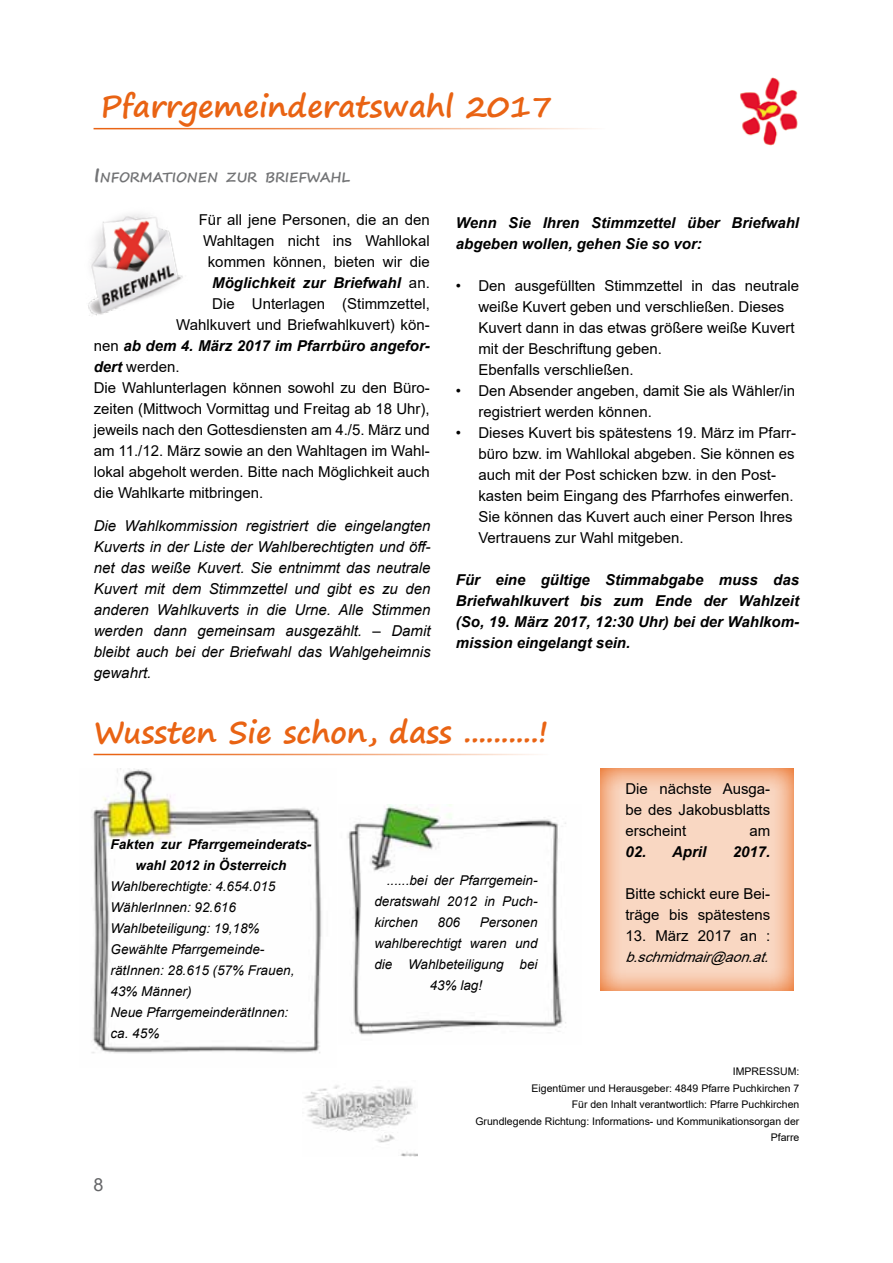
<style>
.page{position:relative;width:893px;height:1263px;background:#fff}
.page>*{position:absolute;margin:0;border:0;box-sizing:border-box;transform-origin:0 0}
.t1{font:700 30px "Segoe Print";color:#e96313}
.t2{font:18px "Arial";color:#646567}
.t3{font:15px/21px "Arial";color:#000}
.t4{font:italic 15px/21px "Arial";color:#000;text-align:justify}
.t5{font:italic 700 15px/21px "Arial";color:#000}
.t6{font:italic 14.25px "Arial";color:#000}
.t7{font:700 13.65px "Segoe Print";color:#727375}
.t8{font:italic 13.5px/21px "Arial";color:#000}
.t9{font:italic 700 13.5px/21px "Arial";color:#000;text-align:center}
.t10{font:10.5px/16.5px "Arial";color:#000;text-align:right}
.s1{font-size:19.5px}
.s2{font-weight:400;font-style:normal}
.s3{font-weight:700;font-style:italic}
</style>
<div class="page">
<hr style="left:94px;top:128px;width:511px;height:1px;background:#e96313">
<img style="left:740px;top:77px;width:58px;height:69px">
<img style="left:88px;top:214px;width:95px;height:102px">
<img style="left:91px;top:769px;width:231px;height:284px">
<img style="left:347px;top:805px;width:219px;height:230px">
<img style="left:304px;top:1085px;width:113px;height:72px">
<hr style="left:94px;top:754px;width:456px;height:1px;background:#e96313">
<div style="left:587px;top:760px;width:207px;height:231px;background:#fff;opacity:.75"></div>
<h1 class="t1" style="left:101px;top:79px;width:454px">Pfarrgemeinderatswahl 2017</h1>
<p class="t7" style="left:94px;top:165px;width:258px"><span class="s1">I</span> NFORMATIONEN ZUR BRIEFWAHL</p>
<p class="t3" style="left:199px;top:209px;width:232px">Für all jene Personen, die an den</p>
<p class="t3" style="left:203px;top:230px;width:228px">Wahltagen nicht ins Wahllokal</p>
<p class="t3" style="left:208px;top:251px;width:223px">kommen können, bieten wir die</p>
<p class="t5" style="left:212px;top:273px;width:219px">Möglichkeit zur Briefwahl <span class="s2">an.</span></p>
<p class="t3" style="left:212px;top:293px;width:219px">Die Unterlagen (Stimmzettel,</p>
<p class="t3" style="left:176px;top:314px;width:255px">Wahlkuvert und Briefwahlkuvert) kön-</p>
<p class="t5" style="left:94px;top:336px;width:338px"><span class="s2">nen</span> ab dem 4. März 2017 im Pfarrbüro angefor-</p>
<p class="t3" style="left:94px;top:356px;width:87px"><span class="s3">dert</span> werden.</p>
<p class="t3" style="left:94px;top:377px;width:337px">Die Wahlunterlagen können sowohl zu den Büro-</p>
<p class="t3" style="left:94px;top:398px;width:337px">zeiten (Mittwoch Vormittag und Freitag ab 18 Uhr),</p>
<p class="t3" style="left:94px;top:419px;width:337px">jeweils nach den Gottesdiensten am 4./5. März und</p>
<p class="t3" style="left:94px;top:440px;width:337px">am 11./12. März sowie an den Wahltagen im Wahl-</p>
<p class="t3" style="left:94px;top:461px;width:337px">lokal abgeholt werden. Bitte nach Möglichkeit auch</p>
<p class="t3" style="left:94px;top:482px;width:171px">die Wahlkarte mitbringen.</p>
<p class="t4" style="left:94px;top:516px;width:338px">Die Wahlkommission registriert die eingelangten Kuverts in der Liste der Wahlberechtigten und öff&shy;net das weiße Kuvert. Sie entnimmt das neutrale Kuvert mit dem Stimmzettel und gibt es zu den anderen Wahlkuverts in die Urne. Alle Stimmen werden dann gemeinsam ausgezählt. – Damit bleibt auch bei der Briefwahl das Wahlgeheimnis gewahrt.</p>
<p class="t5" style="left:456px;top:213px;width:345px">Wenn Sie Ihren Stimmzettel über Briefwahl abgeben wollen, gehen Sie so vor:</p>
<p class="t3" style="left:478px;top:275px;width:322px;text-indent:-22px">• Den ausgefüllten Stimmzettel in das neutrale weiße Kuvert geben und verschließen. Dieses Kuvert dann in das etwas größere weiße Kuvert mit der Beschriftung geben.<br>Ebenfalls verschließen.</p>
<p class="t3" style="left:478px;top:380px;width:318px;text-indent:-22px">• Den Absender angeben, damit Sie als Wähler/in registriert werden können.</p>
<p class="t3" style="left:478px;top:422px;width:319px;text-indent:-22px">• Dieses Kuvert bis spätestens 19. März im Pfarr&shy;büro bzw. im Wahllokal abgeben. Sie können es auch mit der Post schicken bzw. in den Post&shy;kasten beim Eingang des Pfarrhofes einwerfen.<br>Sie können das Kuvert auch einer Person Ihres Vertrauens zur Wahl mitgeben.</p>
<p class="t5" style="left:456px;top:570px;width:345px;text-align:justify">Für eine gültige Stimmabgabe muss das Briefwahlkuvert bis zum Ende der Wahlzeit (So, 19. März 2017, 12:30 Uhr) bei der Wahlkom&shy;mission eingelangt sein.</p>
<h1 class="t1" style="left:94px;top:705px;width:456px">Wussten Sie schon, dass ..........!</h1>
<p class="t9" style="left:111px;top:834px;width:202px">Fakten zur Pfarrgemeinderats&shy;wahl 2012 in Österreich</p>
<p class="t8" style="left:111px;top:875px;width:185px">Wahlberechtigte: 4.654.015<br>WählerInnen: 92.616<br>Wahlbeteiligung: 19,18%<br>Gewählte Pfarrgemeinde&shy;rätInnen: 28.615 (57% Frauen,<br>43% Männer)<br>Neue PfarrgemeinderätInnen: ca. 45%</p>
<p class="t8" style="left:374px;top:870px;width:165px;text-align:justify;text-indent:13px">......bei der Pfarrgemein&shy;deratswahl 2012 in Puch&shy;kirchen</p>
<p class="t8" style="left:438px;top:912px;width:24px">806</p>
<p class="t8" style="left:480px;top:912px;width:59px">Personen</p>
<p class="t8" style="left:374px;top:933px;width:165px">wahlberechtigt waren und</p>
<p class="t8" style="left:374px;top:954px;width:165px">die Wahlbeteiligung bei</p>
<p class="t8" style="left:430px;top:975px;width:54px">43% lag!</p>
<p class="t3" style="left:625px;top:778px;width:146px;text-align:justify">Die nächste Ausga&shy;be des Jakobusblatts erscheint</p>
<p class="t3" style="left:749px;top:820px;width:22px">am</p>
<p class="t5" style="left:625px;top:841px;width:82px">02. April</p>
<p class="t5" style="left:733px;top:841px;width:39px">2017.</p>
<p class="t3" style="left:625px;top:883px;width:146px">Bitte schickt eure Bei&shy;träge bis spätestens</p>
<p class="t3" style="left:625px;top:925px;width:146px">13. März 2017 an :</p>
<p class="t6" style="left:625px;top:947px;width:151px">b.schmidmair@aon.at.</p>
<p class="t2" style="left:94px;top:1172px;width:12px">8</p>
<p class="t10" style="left:475px;top:1063px;width:325px">IMPRESSUM:<br>Eigentümer und Herausgeber: 4849 Pfarre Puchkirchen 7<br>Für den Inhalt verantwortlich: Pfarre Puchkirchen<br>Grundlegende Richtung: Informations- und Kommunikationsorgan der Pfarre</p>
</div>
